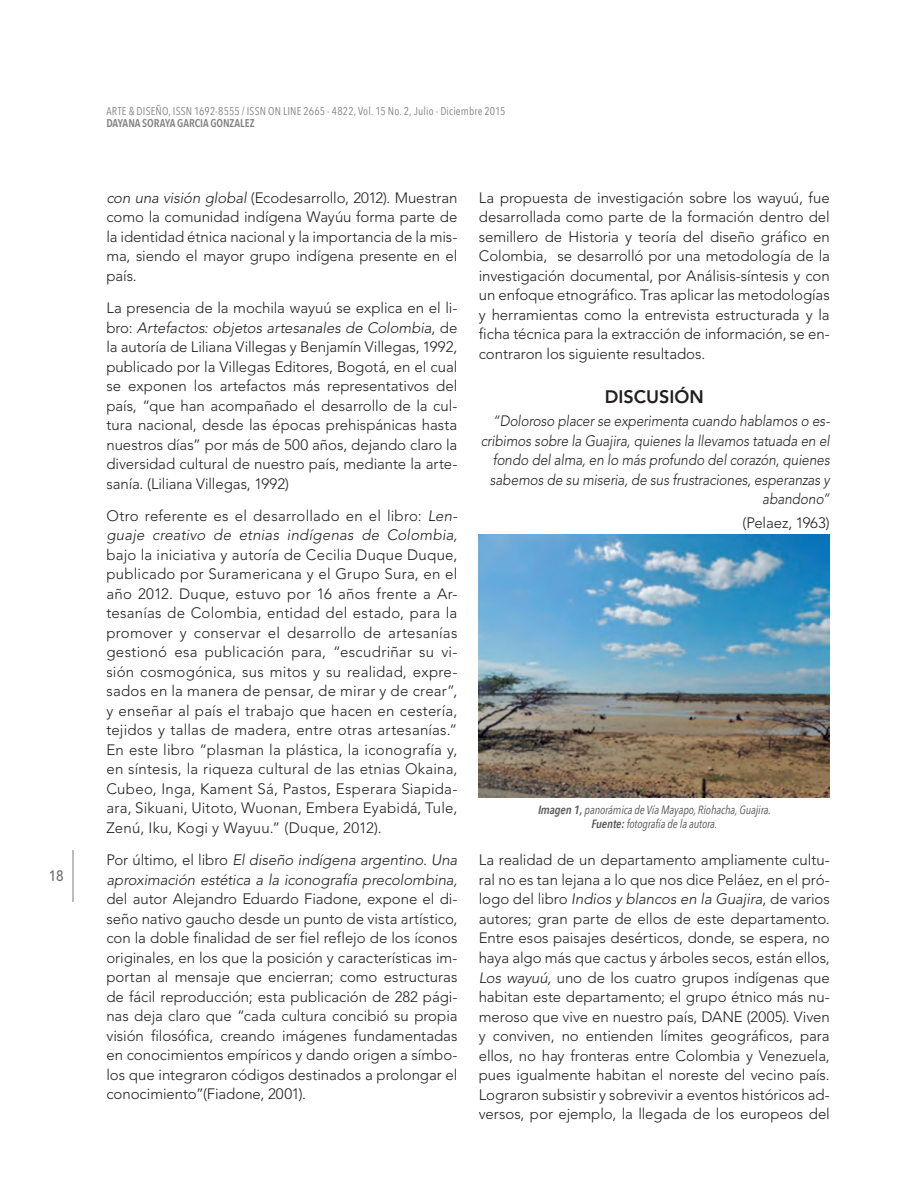
<style>
.page{position:relative;width:915px;height:1191px;background:#fff}
.page>*{position:absolute;margin:0;border:0;box-sizing:border-box;transform-origin:0 0}
.Subtítulos{font:800 18px "Avenir LT Std";color:#231f20}
.General{font:300 15px/19.5px "Avenir LT Std";letter-spacing:-.005em;color:#231f20;text-align:justify}
.General-2{font:italic 300 15px/19.5px "Avenir LT Std";letter-spacing:-.005em;color:#231f20;text-align:right;scale:.9 1}
.t1{font:500 15px "Avenir LT Std";color:#6c6d70;scale:.9 1}
.Pie_de_foto{font:italic 12px "Avenir Next Condensed";letter-spacing:-.01em;color:#57585a}
.t2{font:11.25px "Avenir Next Condensed";letter-spacing:.015em;color:#808285}
.t3{font:600 11.25px "Avenir Next Condensed";letter-spacing:-.005em;color:#808285}
.s1{font-style:italic}
.s2{font-weight:600}
</style>
<div class="page">
<hr style="left:72px;top:850px;width:2px;height:51px;background:#bcbdc0">
<img style="left:478px;top:534px;width:351px;height:264px">
<p class="t1" style="left:49px;top:867px;width:18px">18</p>
<p class="t2" style="left:106px;top:102px;width:400px">ARTE &amp; DISEÑO, ISSN 1692-8555 / ISSN ON LINE 2665 - 4822, Vol. 15 No. 2, Julio - Diciembre 2015</p>
<p class="t3" style="left:106px;top:114px;width:149px">DAYANA SORAYA GARCIA GONZALEZ</p>
<p class="General" style="left:106px;top:188px;width:352px"><span class="s1">con una visión global</span> (Ecodesarrollo, 2012). Muestran como la comunidad indígena Wayúu forma parte de la identidad étnica nacional y la importancia de la mis&shy;ma, siendo el mayor grupo indígena presente en el país.</p>
<p class="General" style="left:106px;top:298px;width:352px">La presencia de la mochila wayuú se explica en el li&shy;bro: <span class="s1">Artefactos: objetos artesanales de Colombia</span>, de la autoría de Liliana Villegas y Benjamín Villegas, 1992, publicado por la Villegas Editores, Bogotá, en el cual se exponen los artefactos más representativos del país, “que han acompañado el desarrollo de la cul&shy;tura nacional, desde las épocas prehispánicas hasta nuestros días” por más de 500 años, dejando claro la diversidad cultural de nuestro país, mediante la arte&shy;sanía. (Liliana Villegas, 1992)</p>
<p class="General" style="left:106px;top:506px;width:352px">Otro referente es el desarrollado en el libro: <span class="s1">Len&shy;guaje creativo de etnias indígenas de Colombia, </span>bajo la iniciativa y autoría de Cecilia Duque Duque, publicado por Suramericana y el Grupo Sura, en el año 2012. Duque, estuvo por 16 años frente a Ar&shy;tesanías de Colombia, entidad del estado, para la promover y conservar el desarrollo de artesanías gestionó esa publicación para, “escudriñar su vi&shy;sión cosmogónica, sus mitos y su realidad, expre&shy;sados en la manera de pensar, de mirar y de crear”, y enseñar al país el trabajo que hacen en cestería, tejidos y tallas de madera, entre otras artesanías.” En este libro “plasman la plástica, la iconografía y, en síntesis, la riqueza cultural de las etnias Okaina, Cubeo, Inga, Kament Sá, Pastos, Esperara Siapida&shy;ara, Sikuani, Uitoto, Wuonan, Embera Eyabidá, Tule, Zenú, Iku, Kogi y Wayuu.” (Duque, 2012).</p>
<p class="General" style="left:106px;top:850px;width:352px">Por último, el libro <span class="s1">El diseño indígena argentino. Una aproximación estética a la iconografía precolombina, </span>del autor Alejandro Eduardo Fiadone, expone el di&shy;seño nativo gaucho desde un punto de vista artístico, con la doble finalidad de ser fiel reflejo de los íconos originales, en los que la posición y características im&shy;portan al mensaje que encierran; como estructuras de fácil reproducción; esta publicación de 282 pági&shy;nas deja claro que “cada cultura concibió su propia visión filosófica, creando imágenes fundamentadas en conocimientos empíricos y dando origen a símbo&shy;los que integraron códigos destinados a prolongar el conocimiento”(Fiadone, 2001).</p>
<p class="General" style="left:478px;top:188px;width:352px">La propuesta de investigación sobre los wayuú, fue desarrollada como parte de la formación dentro del semillero de Historia y teoría del diseño gráfico en Colombia, se desarrolló por una metodología de la investigación documental, por Análisis-síntesis y con un enfoque etnográfico. Tras aplicar las metodologías y herramientas como la entrevista estructurada y la ficha técnica para la extracción de información, se en&shy;contraron los siguiente resultados.</p>
<p class="Subtítulos" style="left:604px;top:386px;width:100px">DISCUSIÓN</p>
<p class="General-2" style="left:480px;top:412px;width:389px">“Doloroso placer se experimenta cuando hablamos o es&shy;cribimos sobre la Guajira, quienes la llevamos tatuada en el fondo del alma, en lo más profundo del corazón, quienes sabemos de su miseria, de sus frustraciones, esperanzas y abandono”</p>
<p class="General" style="left:742px;top:513px;width:89px">(Pelaez, 1963)</p>
<p class="Pie_de_foto" style="left:538px;top:802px;width:234px"><span class="s2">Imagen 1,</span> panorámica de Vía Mayapo, Riohacha, Guajira.</p>
<p class="Pie_de_foto" style="left:591px;top:816px;width:127px"><span class="s2">Fuente:</span> fotografía de la autora.</p>
<p class="General" style="left:478px;top:850px;width:352px">La realidad de un departamento ampliamente cultu&shy;ral no es tan lejana a lo que nos dice Peláez, en el pró&shy;logo del libro <span class="s1">Indios y blancos en la Guajira</span>, de varios autores; gran parte de ellos de este departamento.<br>Entre esos paisajes desérticos, donde, se espera, no haya algo más que cactus y árboles secos, están ellos, <span class="s1">Los wayuú,</span> uno de los cuatro grupos indígenas que habitan este departamento; el grupo étnico más nu&shy;meroso que vive en nuestro país, DANE (2005). Viven y conviven, no entienden límites geográficos, para ellos, no hay fronteras entre Colombia y Venezuela, pues igualmente habitan el noreste del vecino país.<br>Lograron subsistir y sobrevivir a eventos históricos ad&shy;versos, por ejemplo, la llegada de los europeos del</p>
</div>
